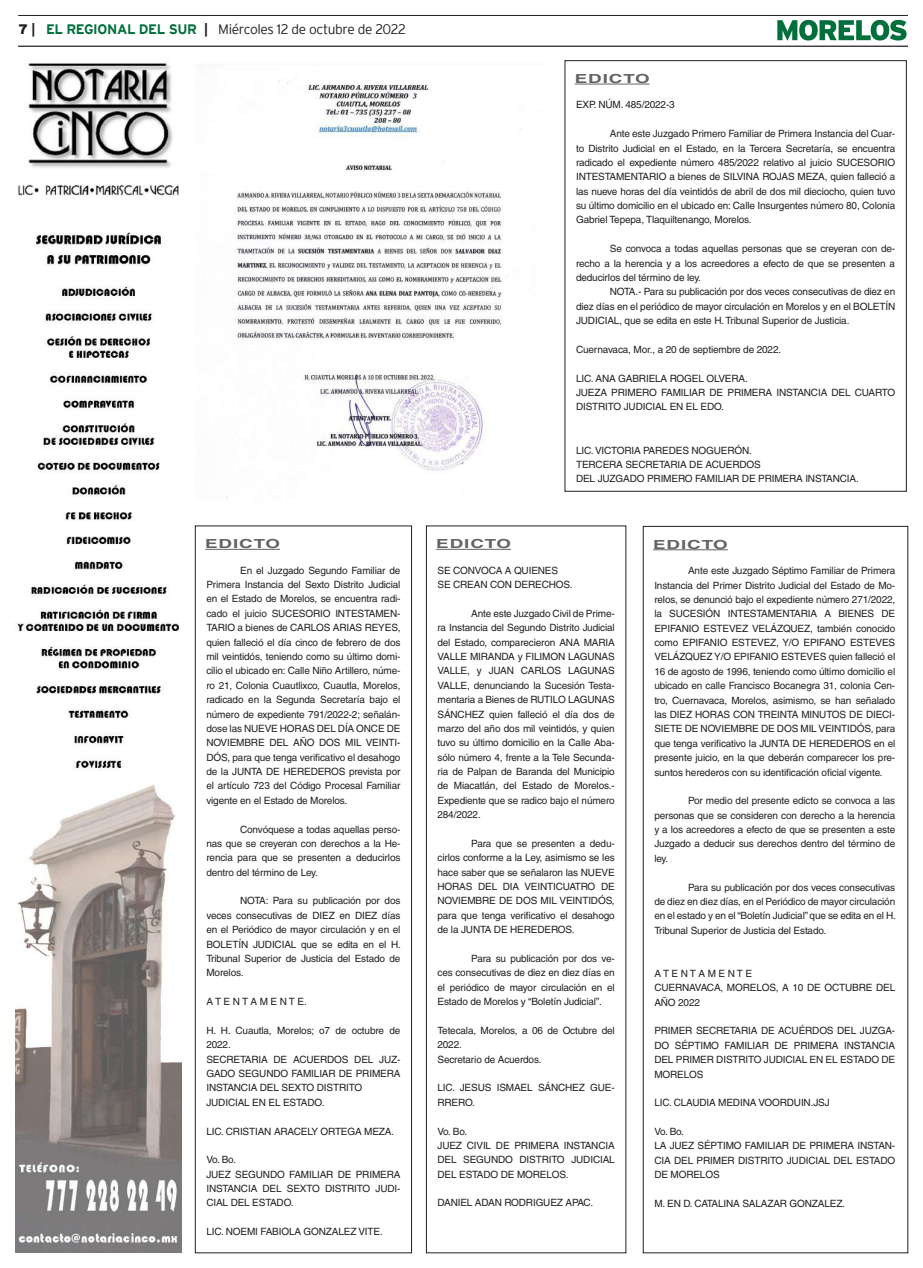
<style>
.page{position:relative;width:923px;height:1268px;background:#fff}
.page>*{position:absolute;margin:0;border:0;box-sizing:border-box;transform-origin:0 0}
.t1{font:300 13.75px "Interstate";letter-spacing:-.025em;color:#231f20}
.t2{font:700 12.5px "Helvetica";letter-spacing:.05em;color:#636366;scale:1.5 1}
.t3{font:10px/14.4px "Helvetica";letter-spacing:-.015em;color:#231f20;text-align:justify}
.s1{font-weight:900}
.s2{font-weight:700}
.s3{font-weight:700;color:#006f3c}
</style>
<div class="page">
<hr style="left:18px;top:15px;width:889px;height:1px;background:#231f20">
<hr style="left:18px;top:46px;width:889px;height:1px;background:#231f20">
<svg style="left:777px;top:20px;width:129px;height:21px"></svg>
<hr style="left:205px;top:549px;width:75px;height:1px;background:#636366">
<div style="left:195px;top:526px;width:217px;height:726px;border:1px solid #231f20"></div>
<hr style="left:653px;top:549px;width:75px;height:1px;background:#636366">
<div style="left:643px;top:526px;width:265px;height:726px;border:1px solid #231f20"></div>
<hr style="left:436px;top:549px;width:75px;height:1px;background:#636366">
<div style="left:426px;top:526px;width:200px;height:726px;border:1px solid #231f20"></div>
<hr style="left:575px;top:84px;width:74px;height:1px;background:#636366">
<img style="left:226px;top:80px;width:296px;height:419px">
<img style="left:15px;top:63px;width:166px;height:1189px">
<h1 class="t1" style="left:18px;top:21px;width:389px"><span class="s1">7</span> <span class="s2">|</span> <span class="s3">EL REGIONAL DEL SUR</span> <span class="s2">|</span> Miércoles 12 de octubre de 2022</h1>
<p class="t2" style="left:205px;top:536px;width:51px">EDICTO</p>
<p class="t3" style="left:206px;top:563px;width:195px;text-indent:34px">En el Juzgado Segundo Familiar de Primera Instancia del Sexto Distrito Judicial en el Estado de Morelos, se encuentra radi&shy;cado el juicio SUCESORIO INTESTAMEN-TARIO a bienes de CARLOS ARIAS REYES, quien falleció el día cinco de febrero de dos mil veintidós, teniendo como su último domi&shy;cilio el ubicado en: Calle Niño Artillero, núme&shy;ro 21, Colonia Cuautlixco, Cuautla, Morelos, radicado en la Segunda Secretaría bajo el número de expediente 791/2022-2; señalán&shy;dose las NUEVE HORAS DEL DÍA ONCE DE NOVIEMBRE DEL AÑO DOS MIL VEINTI-DÓS, para que tenga verificativo el desahogo de la JUNTA DE HEREDEROS prevista por el artículo 723 del Código Procesal Familiar vigente en el Estado de Morelos.</p>
<p class="t3" style="left:206px;top:822px;width:195px;text-indent:34px">Convóquese a todas aquellas perso&shy;nas que se creyeran con derechos a la He&shy;rencia para que se presenten a deducirlos dentro del término de Ley.</p>
<p class="t3" style="left:206px;top:893px;width:196px;text-indent:34px">NOTA: Para su publicación por dos veces consecutivas de DIEZ en DIEZ días en el Periódico de mayor circulación y en el BOLETÍN JUDICIAL que se edita en el H.<br>Tribunal Superior de Justicia del Estado de Morelos.</p>
<p class="t3" style="left:206px;top:994px;width:102px">A T E N T A M E N T E.</p>
<p class="t3" style="left:206px;top:1023px;width:195px;text-align:left">H. H. Cuautla, Morelos; o7 de octubre de<br>2022.<br>SECRETARIA DE ACUERDOS DEL JUZ-<br>GADO SEGUNDO FAMILIAR DE PRIMERA<br>INSTANCIA DEL SEXTO DISTRITO<br>JUDICIAL EN EL ESTADO.</p>
<p class="t3" style="left:206px;top:1123px;width:189px">LIC. CRISTIAN ARACELY ORTEGA MEZA.</p>
<p class="t3" style="left:206px;top:1152px;width:195px;text-align:left">Vo. Bo.<br>JUEZ SEGUNDO FAMILIAR DE PRIMERA<br>INSTANCIA DEL SEXTO DISTRITO JUDI-<br>CIAL DEL ESTADO.</p>
<p class="t3" style="left:206px;top:1224px;width:178px">LIC. NOEMI FABIOLA GONZALEZ VITE.</p>
<p class="t2" style="left:575px;top:71px;width:51px">EDICTO</p>
<p class="t3" style="left:576px;top:98px;width:100px">EXP. NÚM. 485/2022-3</p>
<p class="t3" style="left:576px;top:126px;width:321px;text-indent:34px">Ante este Juzgado Primero Familiar de Primera Instancia del Cuar&shy;to Distrito Judicial en el Estado, en la Tercera Secretaría, se encuentra radicado el expediente número 485/2022 relativo al juicio SUCESORIO INTESTAMENTARIO a bienes de SILVINA ROJAS MEZA, quien falleció a las nueve horas del día veintidós de abril de dos mil dieciocho, quien tuvo su último domicilio en el ubicado en: Calle Insurgentes número 80, Colonia Gabriel Tepepa, Tlaquiltenango, Morelos.</p>
<p class="t3" style="left:576px;top:241px;width:321px;text-indent:34px">Se convoca a todas aquellas personas que se creyeran con de&shy;recho a la herencia y a los acreedores a efecto de que se presenten a deducirlos del término de ley.</p>
<p class="t3" style="left:576px;top:285px;width:321px;text-indent:34px">NOTA.- Para su publicación por dos veces consecutivas de diez en diez días en el periódico de mayor circulación en Morelos y en el BOLETÍN JUDICIAL, que se edita en este H. Tribunal Superior de Justicia.</p>
<p class="t3" style="left:576px;top:342px;width:207px">Cuernavaca, Mor., a 20 de septiembre de 2022.</p>
<p class="t3" style="left:576px;top:371px;width:321px;text-align:left">LIC. ANA GABRIELA ROGEL OLVERA.<br>JUEZA PRIMERO FAMILIAR DE PRIMERA INSTANCIA DEL CUARTO<br>DISTRITO JUDICIAL EN EL EDO.</p>
<p class="t3" style="left:576px;top:443px;width:284px;text-align:left">LIC. VICTORIA PAREDES NOGUERÓN.<br>TERCERA SECRETARIA DE ACUERDOS<br>DEL JUZGADO PRIMERO FAMILIAR DE PRIMERA INSTANCIA.</p>
<p class="t2" style="left:436px;top:536px;width:51px">EDICTO</p>
<p class="t3" style="left:437px;top:563px;width:136px">SE CONVOCA A QUIENES<br>SE CREAN CON DERECHOS.</p>
<p class="t3" style="left:437px;top:606px;width:179px;text-indent:34px">Ante este Juzgado Civil de Prime&shy;ra Instancia del Segundo Distrito Judicial del Estado, comparecieron ANA MARIA VALLE MIRANDA y FILIMON LAGUNAS VALLE, y JUAN CARLOS LAGUNAS VALLE, denunciando la Sucesión Testa&shy;mentaria a Bienes de RUTILO LAGUNAS SÁNCHEZ quien falleció el día dos de marzo del año dos mil veintidós, y quien tuvo su último domicilio en la Calle Aba&shy;sólo número 4, frente a la Tele Secunda&shy;ria de Palpan de Baranda del Municipio de Miacatlán, del Estado de Morelos.- Expediente que se radico bajo el número 284/2022.</p>
<p class="t3" style="left:437px;top:836px;width:179px;text-indent:34px">Para que se presenten a dedu&shy;cirlos conforme a la Ley, asimismo se les hace saber que se señalaron las NUEVE HORAS DEL DIA VEINTICUATRO DE NOVIEMBRE DE DOS MIL VEINTIDÓS, para que tenga verificativo el desahogo de la JUNTA DE HEREDEROS.</p>
<p class="t3" style="left:437px;top:951px;width:179px;text-indent:34px">Para su publicación por dos ve&shy;ces consecutivas de diez en diez días en el periódico de mayor circulación en el Estado de Morelos y “Boletín Judicial”.</p>
<p class="t3" style="left:437px;top:1023px;width:179px;text-align:left">Tetecala, Morelos, a 06 de Octubre del<br>2022.<br>Secretario de Acuerdos.</p>
<p class="t3" style="left:437px;top:1080px;width:179px">LIC. JESUS ISMAEL SÁNCHEZ GUE-<br>RRERO.</p>
<p class="t3" style="left:437px;top:1123px;width:179px;text-align:left">Vo. Bo.<br>JUEZ CIVIL DE PRIMERA INSTANCIA<br>DEL SEGUNDO DISTRITO JUDICIAL<br>DEL ESTADO DE MORELOS.</p>
<p class="t3" style="left:437px;top:1195px;width:157px">DANIEL ADAN RODRIGUEZ APAC.</p>
<p class="t2" style="left:653px;top:536px;width:51px">EDICTO</p>
<p class="t3" style="left:654px;top:563px;width:242px;text-indent:34px">Ante este Juzgado Séptimo Familiar de Primera Instancia del Primer Distrito Judicial del Estado de Mo&shy;relos, se denunció bajo el expediente número 271/2022, la SUCESIÓN INTESTAMENTARIA A BIENES DE EPIFANIO ESTEVEZ VELÁZQUEZ, también conocido como EPIFANIO ESTEVEZ, Y/O EPIFANO ESTEVES VELÁZQUEZ Y/O EPIFANIO ESTEVES quien falleció el 16 de agosto de 1996, teniendo como último domicilio el ubicado en calle Francisco Bocanegra 31, colonia Cen&shy;tro, Cuernavaca, Morelos, asimismo, se han señalado las DIEZ HORAS CON TREINTA MINUTOS DE DIECI-SIETE DE NOVIEMBRE DE DOS MIL VEINTIDÓS, para que tenga verificativo la JUNTA DE HEREDEROS en el presente juicio, en la que deberán comparecer los pre&shy;suntos herederos con su identificación oficial vigente.</p>
<p class="t3" style="left:654px;top:793px;width:242px;text-indent:34px">Por medio del presente edicto se convoca a las personas que se consideren con derecho a la herencia y a los acreedores a efecto de que se presenten a este Juzgado a deducir sus derechos dentro del término de ley.</p>
<p class="t3" style="left:654px;top:879px;width:243px;text-indent:34px">Para su publicación por dos veces consecutivas de diez en diez días, en el Periódico de mayor circulación en el estado y en el “Boletín Judicial” que se edita en el H.<br>Tribunal Superior de Justicia del Estado.</p>
<p class="t3" style="left:654px;top:966px;width:242px;text-align:left">A T E N T A M E N T E<br>CUERNAVACA, MORELOS, A 10 DE OCTUBRE DEL<br>AÑO 2022</p>
<p class="t3" style="left:654px;top:1023px;width:242px">PRIMER SECRETARIA DE ACUÉRDOS DEL JUZGA-DO SÉPTIMO FAMILIAR DE PRIMERA INSTANCIA DEL PRIMER DISTRITO JUDICIAL EN EL ESTADO DE MORELOS</p>
<p class="t3" style="left:654px;top:1095px;width:177px">LIC. CLAUDIA MEDINA VOORDUIN.JSJ</p>
<p class="t3" style="left:654px;top:1124px;width:242px;text-align:left">Vo. Bo.<br>LA JUEZ SÉPTIMO FAMILIAR DE PRIMERA INSTAN-<br>CIA DEL PRIMER DISTRITO JUDICIAL DEL ESTADO<br>DE MORELOS</p>
<p class="t3" style="left:654px;top:1196px;width:192px">M. EN D. CATALINA SALAZAR GONZALEZ.</p>
</div>
